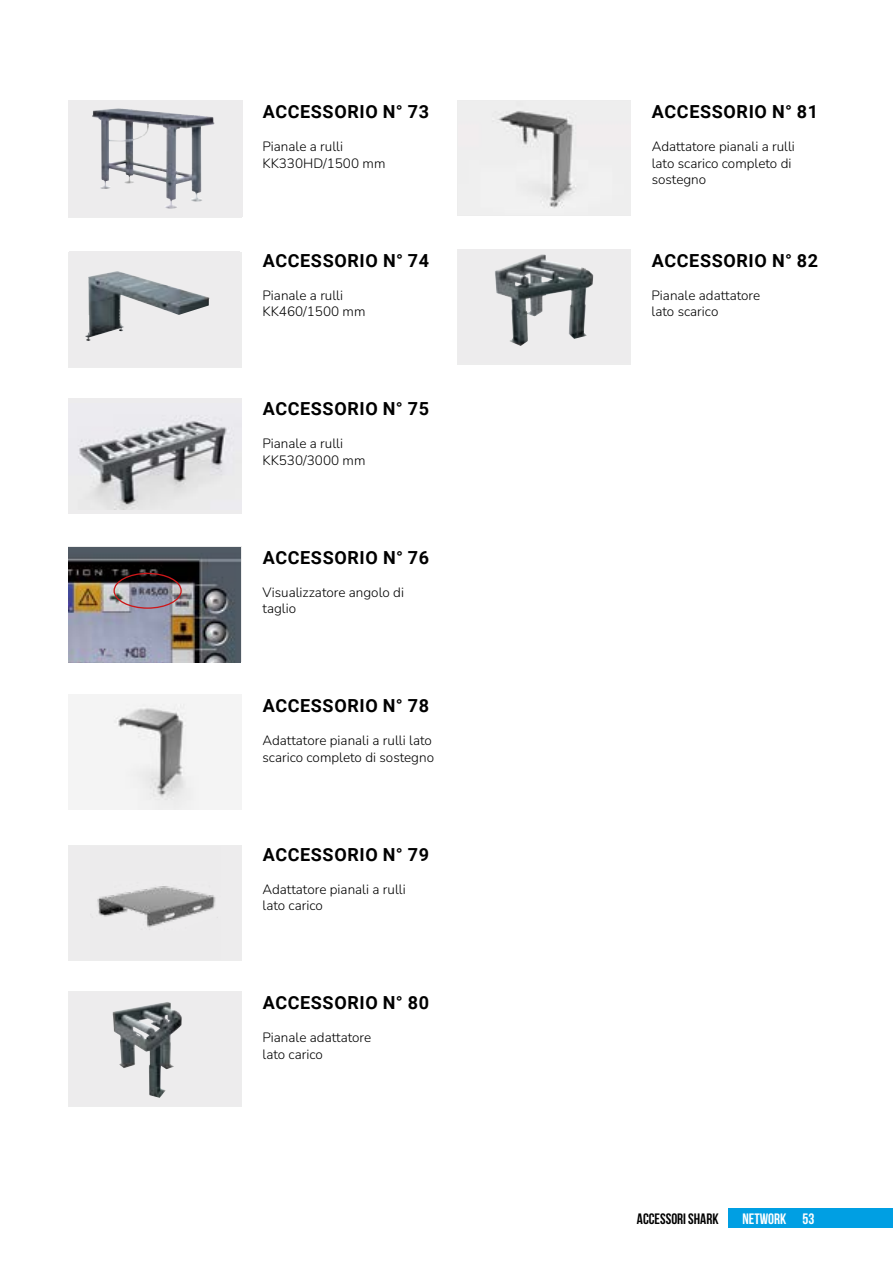
<style>
.page{position:relative;width:893px;height:1263px;background:#fff}
.page>*{position:absolute;margin:0;border:0;box-sizing:border-box;transform-origin:0 0}
.t1{font:700 18px "Roboto";letter-spacing:.035em;color:#000}
.t2{font:700 15px "Bebas Neue";color:#000}
.t3{font:700 15px "Bebas Neue";color:#fff}
.t4{font:200 13.5px/16.5px "Nunito";color:#000}
</style>
<div class="page">
<div style="left:728px;top:1208px;width:165px;height:20px;background:#009fe3"></div>
<svg style="left:68px;top:546px;width:173px;height:116px"></svg>
<img style="left:69px;top:547px;width:171px;height:115px">
<div style="left:113px;top:573px;width:69px;height:36px;border:1px solid #cd1719;border-radius:50%"></div>
<div style="left:68px;top:100px;width:174px;height:117px;background:#edeced"></div>
<img style="left:92px;top:108px;width:122px;height:101px">
<div style="left:69px;top:251px;width:171px;height:116px;background:#edeced"></div>
<img style="left:85px;top:271px;width:124px;height:70px">
<img style="left:68px;top:694px;width:173px;height:116px">
<div style="left:68px;top:398px;width:173px;height:116px;background:#edeced"></div>
<img style="left:78px;top:419px;width:151px;height:90px">
<div style="left:68px;top:845px;width:173px;height:116px;background:#ededed"></div>
<div style="left:457px;top:100px;width:173px;height:116px;background:#ededed"></div>
<div style="left:68px;top:992px;width:173px;height:115px;background:#ededed"></div>
<div style="left:457px;top:249px;width:173px;height:115px;background:#ededed"></div>
<img style="left:97px;top:886px;width:119px;height:44px">
<img style="left:498px;top:111px;width:78px;height:97px">
<img style="left:113px;top:1002px;width:69px;height:96px">
<img style="left:495px;top:254px;width:98px;height:92px">
<h1 class="t1" style="left:263px;top:99px;width:168px">ACCESSORIO N° 73</h1>
<p class="t4" style="left:262px;top:138px;width:124px">Pianale a rulli<br>KK330HD/1500 mm</p>
<h1 class="t1" style="left:263px;top:248px;width:168px">ACCESSORIO N° 74</h1>
<p class="t4" style="left:263px;top:286px;width:104px">Pianale a rulli<br>KK460/1500 mm</p>
<h1 class="t1" style="left:263px;top:396px;width:168px">ACCESSORIO N° 75</h1>
<p class="t4" style="left:262px;top:435px;width:104px">Pianale a rulli<br>KK530/3000 mm</p>
<h1 class="t1" style="left:263px;top:545px;width:168px">ACCESSORIO N° 76</h1>
<p class="t4" style="left:263px;top:583px;width:143px">Visualizzatore angolo di taglio</p>
<h1 class="t1" style="left:263px;top:693px;width:168px">ACCESSORIO N° 78</h1>
<p class="t4" style="left:262px;top:732px;width:173px">Adattatore pianali a rulli lato scarico completo di sostegno</p>
<h1 class="t1" style="left:263px;top:842px;width:168px">ACCESSORIO N° 79</h1>
<p class="t4" style="left:262px;top:880px;width:145px">Adattatore pianali a rulli lato carico</p>
<h1 class="t1" style="left:263px;top:990px;width:168px">ACCESSORIO N° 80</h1>
<p class="t4" style="left:262px;top:1029px;width:110px">Pianale adattatore lato carico</p>
<h1 class="t1" style="left:652px;top:99px;width:168px">ACCESSORIO N° 81</h1>
<p class="t4" style="left:652px;top:138px;width:145px">Adattatore pianali a rulli lato scarico completo di sostegno</p>
<h1 class="t1" style="left:652px;top:248px;width:168px">ACCESSORIO N° 82</h1>
<p class="t4" style="left:651px;top:286px;width:110px">Pianale adattatore lato scarico</p>
<p class="t2" style="left:637px;top:1210px;width:83px">ACCESSORI SHARK</p>
<p class="t3" style="left:742px;top:1210px;width:74px">NETWORK 53</p>
</div>
